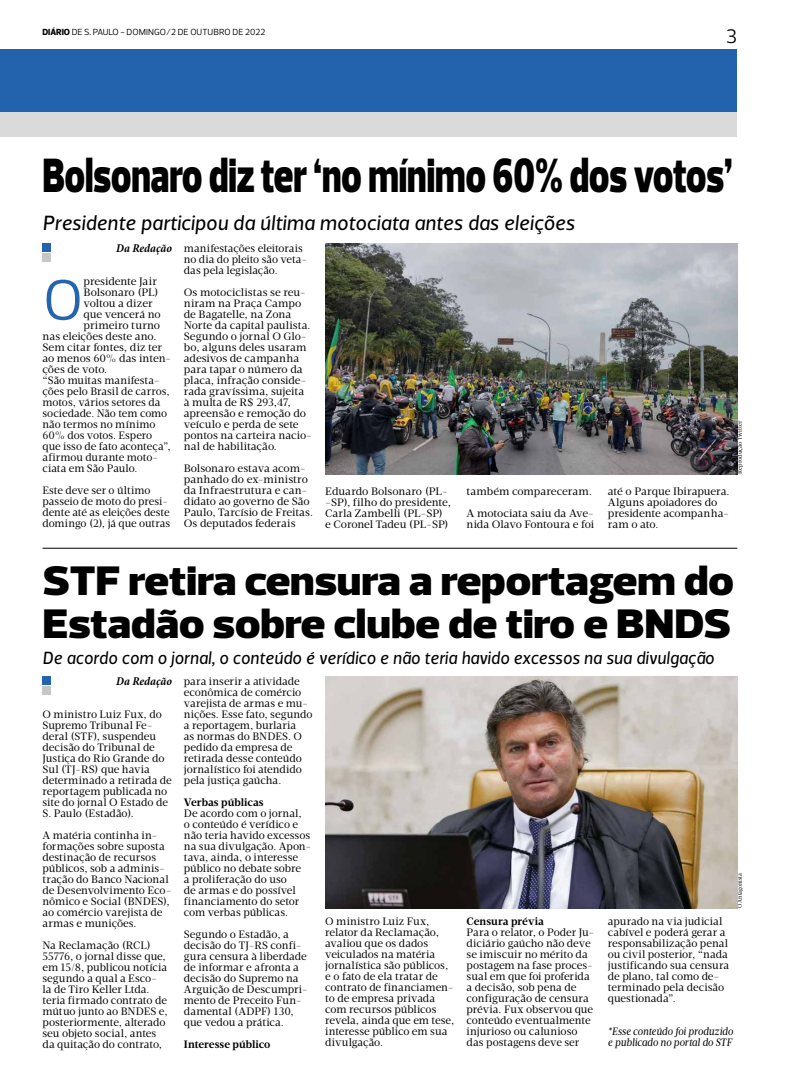
<style>
.page{position:relative;width:794px;height:1078px;background:#fff}
.page>*{position:absolute;margin:0;border:0;box-sizing:border-box;transform-origin:0 0}
.t1{font:58px "Prelo";color:#2565ae}
.t2{font:900 49px "Prelo";color:#000;scale:.75 1}
.t3{font:900 42px/43px "Prelo";color:#000;scale:1.1 1}
.t4{font:italic 21px "Velino Sans";color:#000}
.t5{font:20px "Prelo";color:#000}
.t6{font:italic 18px "Velino Sans";color:#000}
.t7{font:italic 700 condensed 12px "Minion Pro";letter-spacing:-.005em;color:#000}
.t8{font:11px/11px "Velino Text";letter-spacing:-.005em;color:#000}
.t9{font:italic 11px/11px "Velino Text";letter-spacing:-.01em;color:#000}
.t10{font:700 11px "Velino Text";letter-spacing:-.005em;color:#000}
.t11{font:11px "Velino Text";letter-spacing:.02em;color:#000}
.t12{font:9px "Prelo";color:#000}
.t13{font:6px "Velino Text";color:#000;scale:.96 1}
.t14{font:6px "Velino Text";color:#000;scale:.9 1}
.s1{font-weight:800}
</style>
<div class="page">
<div style="left:0;top:50px;width:737px;height:62px;background:#2363ad"></div>
<div style="left:0;top:112px;width:737px;height:25px;background:#dadada"></div>
<div style="left:43px;top:253px;width:8px;height:9px;background:#c6c6c6"></div>
<div style="left:43px;top:243px;width:8px;height:8px;background:#2464ae"></div>
<hr style="left:43px;top:548px;width:694px;height:1px;background:#000">
<div style="left:43px;top:686px;width:8px;height:9px;background:#c6c6c6"></div>
<div style="left:43px;top:676px;width:8px;height:8px;background:#2464ae"></div>
<img style="left:325px;top:243px;width:412px;height:231px">
<img style="left:325px;top:676px;width:412px;height:232px">
<p class="t12" style="left:43px;top:27px;width:224px"><span class="s1">DIÁRIO</span> DE S. PAULO - DOMINGO/2 DE OUTUBRO DE 2022</p>
<h3 class="t5" style="left:726px;top:24px;width:13px">3</h3>
<h2 class="t2" style="left:43px;top:145px;width:921px">Bolsonaro diz ter ‘no mínimo 60% dos votos’</h2>
<h3 class="t4" style="left:43px;top:210px;width:534px">Presidente participou da última motociata antes das eleições</h3>
<p class="t7" style="left:116px;top:240px;width:57px">Da Redação</p>
<p class="t8" style="left:84px;top:275px;width:75px">presidente Jair</p>
<p class="t8" style="left:84px;top:286px;width:77px">Bolsonaro (PL)</p>
<p class="t8" style="left:84px;top:297px;width:71px">voltou a dizer</p>
<p class="t8" style="left:84px;top:308px;width:79px">que vencerá no</p>
<p class="t11" style="left:84px;top:318px;width:78px">primeiro turno</p>
<p class="t8" style="left:43px;top:330px;width:115px">nas eleições deste ano.</p>
<p class="t8" style="left:43px;top:341px;width:121px">Sem citar fontes, diz ter</p>
<p class="t8" style="left:43px;top:352px;width:130px">ao menos 60% das inten-</p>
<p class="t8" style="left:43px;top:363px;width:66px">ções de voto.</p>
<p class="t8" style="left:43px;top:374px;width:119px">“São muitas manifesta-</p>
<p class="t8" style="left:43px;top:385px;width:129px">ções pelo Brasil de carros,</p>
<p class="t8" style="left:43px;top:396px;width:119px">motos, vários setores da</p>
<p class="t8" style="left:43px;top:407px;width:126px">sociedade. Não tem como</p>
<p class="t8" style="left:43px;top:418px;width:115px">não termos no mínimo</p>
<p class="t8" style="left:43px;top:429px;width:111px">60% dos votos. Espero</p>
<p class="t8" style="left:43px;top:440px;width:130px">que isso de fato aconteça”,</p>
<p class="t8" style="left:43px;top:451px;width:117px">afirmou durante moto-</p>
<p class="t8" style="left:43px;top:462px;width:96px">ciata em São Paulo.</p>
<p class="t8" style="left:43px;top:484px;width:129px">Este deve ser o último passeio de moto do presi&shy;dente até as eleições deste domingo (2), já que outras</p>
<h1 class="t1" style="left:43px;top:264px;width:42px">O</h1>
<p class="t8" style="left:184px;top:242px;width:125px">manifestações eleitorais no dia do pleito são veta&shy;das pela legislação.</p>
<p class="t8" style="left:184px;top:286px;width:130px">Os motociclistas se reu&shy;niram na Praça Campo de Bagatelle, na Zona<br>Norte da capital paulista.<br>Segundo o jornal O Glo&shy;bo, alguns deles usaram adesivos de campanha para tapar o número da placa, infração conside&shy;rada gravíssima, sujeita à multa de R$ 293,47, apreensão e remoção do veículo e perda de sete pontos na carteira nacio&shy;nal de habilitação.</p>
<p class="t8" style="left:184px;top:462px;width:131px">Bolsonaro estava acom&shy;panhado do ex-ministro da Infraestrutura e can&shy;didato ao governo de São<br>Paulo, Tarcísio de Freitas.<br>Os deputados federais</p>
<p class="t8" style="left:325px;top:485px;width:127px">Eduardo Bolsonaro (PL--SP), filho do presidente,<br>Carla Zambelli (PL-SP) e Coronel Tadeu (PL-SP)</p>
<p class="t8" style="left:466px;top:480px;width:129px;line-height:22px">também compareceram.<br>A motociata saiu da Ave-</p>
<p class="t8" style="left:466px;top:518px;width:129px">nida Olavo Fontoura e foi</p>
<p class="t8" style="left:608px;top:485px;width:123px">até o Parque Ibirapuera.<br>Alguns apoiadores do presidente acompanha&shy;ram o ato.</p>
<p class="t13" style="left:736px;top:474px;width:57px;rotate:-90deg">Reprodução Twitter</p>
<h3 class="t3" style="left:43px;top:559px;width:630px">STF retira censura a reportagem do<br>Estadão sobre clube de tiro e BNDS</h3>
<h3 class="t6" style="left:43px;top:646px;width:673px">De acordo com o jornal, o conteúdo é verídico e não teria havido excessos na sua divulgação</h3>
<p class="t7" style="left:116px;top:673px;width:57px">Da Redação</p>
<p class="t8" style="left:43px;top:708px;width:131px">O ministro Luiz Fux, do<br>Supremo Tribunal Fe&shy;deral (STF), suspendeu decisão do Tribunal de<br>Justiça do Rio Grande do<br>Sul (TJ-RS) que havia determinado a retirada de reportagem publicada no site do jornal O Estado de<br>S. Paulo (Estadão).</p>
<p class="t8" style="left:43px;top:829px;width:131px">A matéria continha in&shy;formações sobre suposta destinação de recursos públicos, sob a adminis&shy;tração do Banco Nacional de Desenvolvimento Eco&shy;nômico e Social (BNDES), ao comércio varejista de armas e munições.</p>
<p class="t8" style="left:43px;top:939px;width:127px">Na Reclamação (RCL)<br>55776, o jornal disse que, em 15/8, publicou notícia segundo a qual a Esco&shy;la de Tiro Keller Ltda. teria firmado contrato de mútuo junto ao BNDES e, posteriormente, alterado seu objeto social, antes da quitação do contrato,</p>
<p class="t8" style="left:184px;top:675px;width:130px">para inserir a atividade econômica de comércio varejista de armas e mu&shy;nições. Esse fato, segundo a reportagem, burlaria<br>as normas do BNDES. O pedido da empresa de retirada desse conteúdo jornalístico foi atendido pela justiça gaúcha.</p>
<p class="t10" style="left:184px;top:795px;width:81px">Verbas públicas</p>
<p class="t8" style="left:184px;top:807px;width:129px">De acordo com o jornal,<br>o conteúdo é verídico e não teria havido excessos na sua divulgação. Apon&shy;tava, ainda, o interesse público no debate sobre<br>a proliferação do uso<br>de armas e do possível financiamento do setor com verbas públicas.</p>
<p class="t8" style="left:184px;top:928px;width:125px">Segundo o Estadão, a decisão do TJ-RS confi&shy;gura censura à liberdade de informar e afronta a decisão do Supremo na<br>Arguição de Descumpri&shy;mento de Preceito Fun&shy;damental (ADPF) 130, que vedou a prática.</p>
<p class="t10" style="left:184px;top:1037px;width:88px">Interesse público</p>
<p class="t14" style="left:736px;top:908px;width:41px;rotate:-90deg">O Antagonista</p>
<p class="t8" style="left:325px;top:915px;width:131px">O ministro Luiz Fux, relator da Reclamação, avaliou que os dados veiculados na matéria jornalística são públicos, e o fato de ela tratar de contrato de financiamen&shy;to de empresa privada com recursos públicos revela, ainda que em tese, interesse público em sua divulgação.</p>
<p class="t10" style="left:466px;top:914px;width:79px">Censura prévia</p>
<p class="t8" style="left:466px;top:926px;width:129px">Para o relator, o Poder Ju&shy;diciário gaúcho não deve se imiscuir no mérito da postagem na fase proces&shy;sual em que foi proferida a decisão, sob pena de configuração de censura prévia. Fux observou que conteúdo eventualmente injurioso ou calunioso das postagens deve ser</p>
<p class="t8" style="left:608px;top:915px;width:123px">apurado na via judicial cabível e poderá gerar a responsabilização penal ou civil posterior, “nada justificando sua censura de plano, tal como de&shy;terminado pela decisão questionada”.</p>
<p class="t9" style="left:608px;top:1025px;width:127px">*Esse conteúdo foi produzido e publicado no portal do STF</p>
</div>
